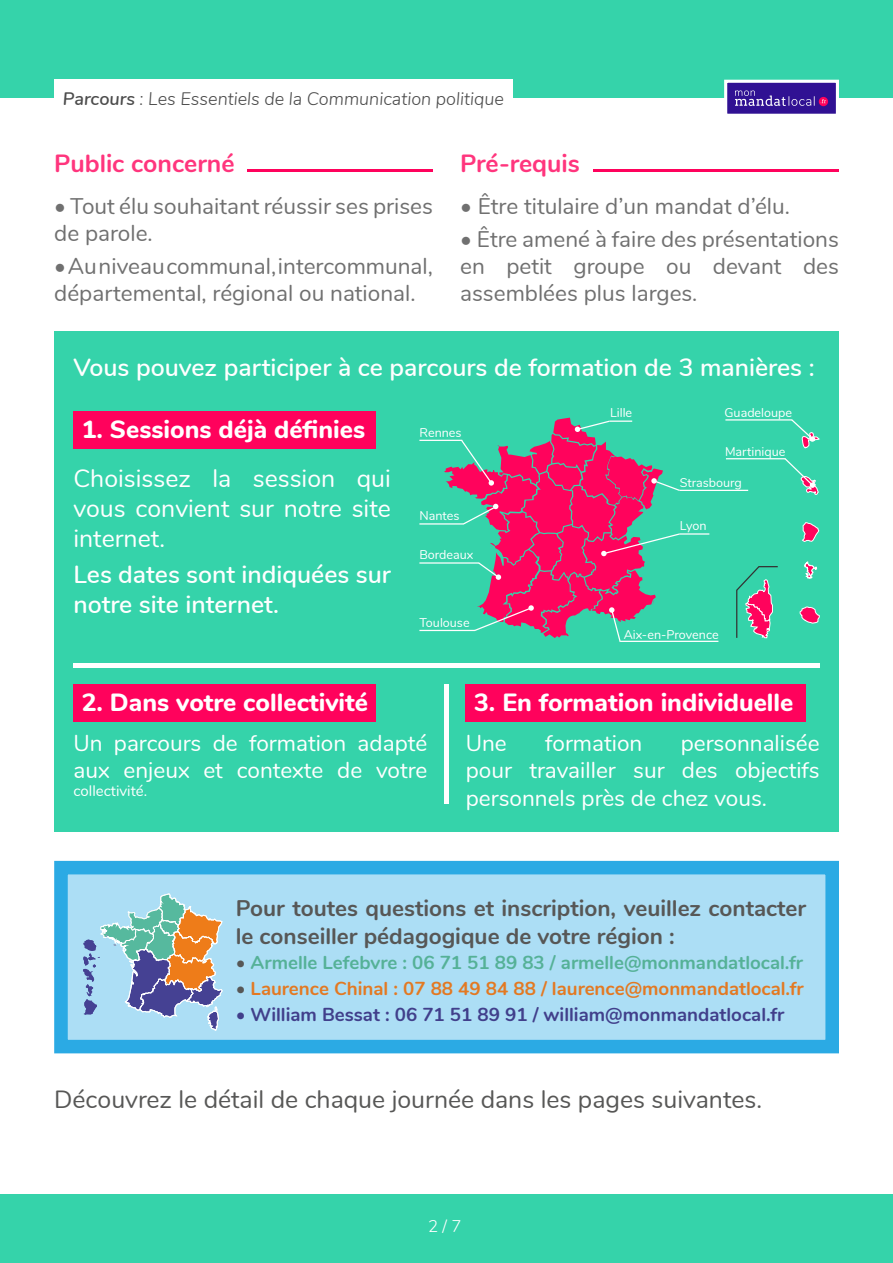
<style>
.page{position:relative;width:893px;height:1263px;background:#fff}
.page>*{position:absolute;margin:0;border:0;box-sizing:border-box;transform-origin:0 0}
.t1{font:600 24.9px/29.8px "Nunito";color:#fff}
.t2{font:800 24.9px "Nunito";color:#fff}
.t3{font:24.9px/29.8px "Nunito";color:#fff;text-align:justify}
.t4{font:24.9px "Nunito";color:#575756}
.t5{font:700 24.9px "Nunito";color:#ff357d}
.t6{font:22.65px/27.2px "Nunito";color:#707070}
.t7{font:22.65px/27.2px "Nunito";color:#fff;text-align:justify}
.t8{font:700 22.65px/27.2px "Nunito";color:#575756}
.t9{font:700 18.75px "Nunito";color:#55b197}
.t10{font:700 18.75px "Nunito";color:#e37922}
.t11{font:700 18.75px "Nunito";color:#413f8b}
.t12{font:italic 300 18px "Nunito";color:#4c4c4c}
.t13{font:300 16.8px "Nunito";color:#fff}
.t14{font:15px "Nunito";color:#fff}
.t15{font:12.6px "Nunito";color:#fff}
.s1{font-weight:600}
.s2{color:#575756}
</style>
<div class="page">
<div style="left:0;top:0;width:893px;height:98px;background:#35d3aa"></div>
<div style="left:0;top:1194px;width:893px;height:69px;background:#35d3aa"></div>
<div style="left:726px;top:81px;width:111px;height:34px;background:#301193"></div>
<svg style="left:819px;top:97px;width:9px;height:9px"></svg>
<svg style="left:821px;top:99px;width:5px;height:5px"></svg>
<svg style="left:735px;top:90px;width:80px;height:16px"></svg>
<div style="left:724px;top:80px;width:115px;height:37px;border:3px solid #fff"></div>
<div style="left:54px;top:80px;width:459px;height:37px;background:#fff"></div>
<div style="left:447px;top:667px;width:392px;height:164px;background:#35d3aa"></div>
<div style="left:54px;top:331px;width:785px;height:64px;background:#35d3aa"></div>
<div style="left:54px;top:667px;width:393px;height:164px;background:#35d3aa"></div>
<div style="left:54px;top:394px;width:785px;height:274px;background:#35d3aa"></div>
<div style="left:73px;top:411px;width:303px;height:38px;background:#ff025c"></div>
<div style="left:73px;top:684px;width:303px;height:37px;background:#ff025c"></div>
<div style="left:466px;top:684px;width:340px;height:37px;background:#ff025c"></div>
<div style="left:73px;top:663px;width:747px;height:5px;background:#fff"></div>
<div style="left:444px;top:684px;width:5px;height:119px;background:#fff"></div>
<svg style="left:802px;top:522px;width:17px;height:20px"></svg>
<svg style="left:799px;top:606px;width:21px;height:18px"></svg>
<svg style="left:804px;top:561px;width:13px;height:18px"></svg>
<hr style="left:419px;top:523px;width:45px;height:2px;background:#fff">
<hr style="left:419px;top:562px;width:60px;height:2px;background:#fff">
<hr style="left:419px;top:630px;width:56px;height:1px;background:#fff">
<hr style="left:620px;top:641px;width:98px;height:1px;background:#fff">
<hr style="left:419px;top:440px;width:43px;height:1px;background:#fff">
<hr style="left:679px;top:533px;width:30px;height:2px;background:#fff">
<hr style="left:679px;top:490px;width:69px;height:1px;background:#fff">
<svg style="left:783px;top:458px;width:36px;height:37px"></svg>
<svg style="left:792px;top:419px;width:28px;height:30px"></svg>
<svg style="left:444px;top:418px;width:237px;height:224px"></svg>
<hr style="left:726px;top:458px;width:59px;height:1px;background:#fff">
<hr style="left:725px;top:419px;width:67px;height:2px;background:#fff">
<svg style="left:736px;top:566px;width:42px;height:73px"></svg>
<hr style="left:248px;top:170px;width:185px;height:2px;background:#ff025c">
<hr style="left:593px;top:170px;width:246px;height:2px;background:#ff025c">
<div style="left:61px;top:868px;width:771px;height:178px;background:#acdef5"></div>
<div style="left:54px;top:861px;width:785px;height:192px;border:14px solid #2baae4"></div>
<svg style="left:83px;top:893px;width:139px;height:138px"></svg>
<p class="t12" style="left:63px;top:86px;width:442px"><span class="s1">Parcours</span> : Les Essentiels de la Communication politique</p>
<p class="t5" style="left:54px;top:145px;width:182px">Public concerné</p>
<p class="t5" style="left:460px;top:145px;width:121px">Pré-requis</p>
<p class="t6" style="left:54px;top:191px;width:380px">• Tout élu souhaitant réussir ses prises de parole.</p>
<p class="t6" style="left:54px;top:252px;width:380px">• Au niveau communal, intercommunal, départemental, régional ou national.</p>
<p class="t6" style="left:460px;top:191px;width:331px">• Être titulaire d’un mandat d’élu.</p>
<p class="t6" style="left:460px;top:224px;width:380px;text-align:justify">• Être amené à faire des présentations en petit groupe ou devant des assemblées plus larges.</p>
<p class="t1" style="left:73px;top:350px;width:743px">Vous pouvez participer à ce parcours de formation de 3 manières :</p>
<p class="t2" style="left:82px;top:411px;width:285px">1. Sessions déjà définies</p>
<p class="t3" style="left:73px;top:462px;width:319px">Choisissez la session qui vous convient sur notre site internet.</p>
<p class="t1" style="left:73px;top:558px;width:319px">Les dates sont indiquées sur notre site internet.</p>
<p class="t15" style="left:419px;top:423px;width:44px">Rennes</p>
<p class="t15" style="left:419px;top:506px;width:42px">Nantes</p>
<p class="t15" style="left:419px;top:546px;width:55px">Bordeaux</p>
<p class="t15" style="left:419px;top:613px;width:52px">Toulouse</p>
<p class="t15" style="left:610px;top:404px;width:24px">Lille</p>
<p class="t15" style="left:724px;top:404px;width:69px">Guadeloupe</p>
<p class="t15" style="left:725px;top:443px;width:62px">Martinique</p>
<p class="t15" style="left:680px;top:473px;width:64px">Strasbourg</p>
<p class="t15" style="left:680px;top:517px;width:28px">Lyon</p>
<p class="t15" style="left:624px;top:625px;width:96px">Aix-en-Provence</p>
<p class="t2" style="left:82px;top:684px;width:288px">2. Dans votre collectivité</p>
<p class="t2" style="left:474px;top:684px;width:321px">3. En formation individuelle</p>
<p class="t7" style="left:73px;top:729px;width:355px">Un parcours de formation adapté aux enjeux et contexte de votre</p>
<p class="t14" style="left:73px;top:780px;width:75px">collectivité.</p>
<p class="t7" style="left:466px;top:729px;width:355px;text-indent:215px">personnalisée pour travailler sur des objectifs personnels près de chez vous.</p>
<p class="t7" style="left:466px;top:729px;width:43px">Une</p>
<p class="t7" style="left:545px;top:729px;width:99px">formation</p>
<p class="t8" style="left:236px;top:894px;width:572px">Pour toutes questions et inscription, veuillez contacter le conseiller pédagogique de votre région :</p>
<p class="t9" style="left:236px;top:949px;width:569px"><span class="s2">•</span> Armelle Lefebvre : 06 71 51 89 83 / armelle@monmandatlocal.fr</p>
<p class="t10" style="left:236px;top:974px;width:570px"><span class="s2">•</span> Laurence Chinal : 07 88 49 84 88 / laurence@monmandatlocal.fr</p>
<p class="t11" style="left:236px;top:1000px;width:550px">• William Bessat : 06 71 51 89 91 / william@monmandatlocal.fr</p>
<p class="t4" style="left:54px;top:1081px;width:709px">Découvrez le détail de chaque journée dans les pages suivantes.</p>
<p class="t13" style="left:428px;top:1213px;width:35px">2 / 7</p>
</div>
